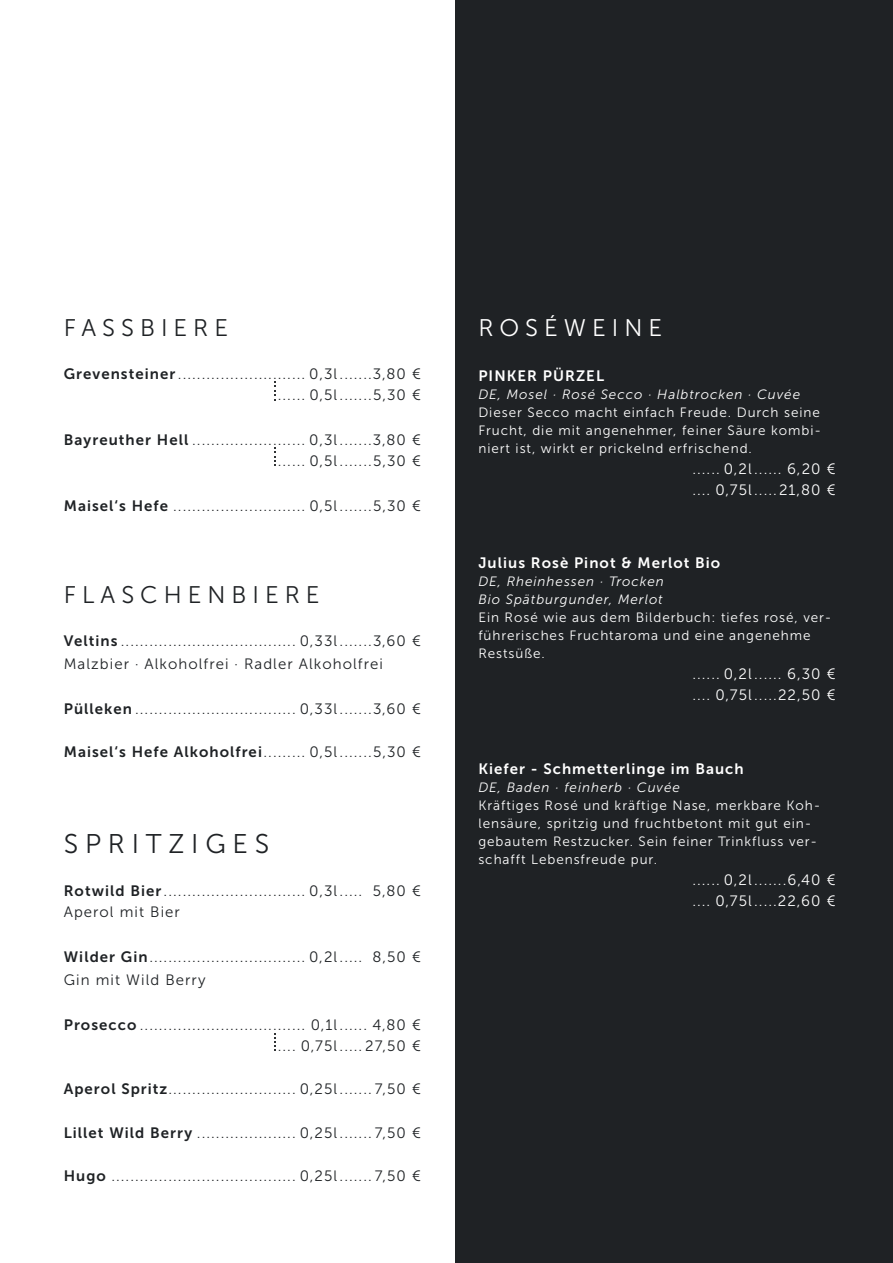
<style>
.page{position:relative;width:893px;height:1263px;background:#fff}
.page>*{position:absolute;margin:0;border:0;box-sizing:border-box;transform-origin:0 0}
.Fliess_Getränke{font:27px "Museo Sans 300";letter-spacing:.25em;color:#1f2225}
.Head{font:24px "Museo Sans 300";letter-spacing:.25em;color:#1f2225}
.Head-2{font:24px "Museo Sans 300";letter-spacing:.25em;color:#fff}
.Fliess_Getränke-2{font:15px "Museo Sans 300";letter-spacing:.07em;color:#1f2225}
.Fliess_Getränke-3{font:15px "Museo Sans 300";letter-spacing:.07em;color:#fff}
.Fliess{font:15px "Museo Sans 700";letter-spacing:.07em;color:#fff}
.Weinbeschreibung{font:13.5px/18px "Museo Sans 300";letter-spacing:.07em;color:#fff}
.Weinbeschreibung-2{font:italic 13.5px "Museo Sans 300";letter-spacing:.07em;color:#fff}
.s1{font-family:"Museo Sans 700"}
</style>
<div class="page">
<div style="left:455px;top:0;width:438px;height:1263px;background:#1f2225"></div>
<p class="Head" style="left:64px;top:314px;width:166px">FASSBIERE</p>
<p class="Fliess_Getränke-2" style="left:64px;top:366px;width:359px"><span class="s1">Grevensteiner</span>........................... 0,3l.......3,80 €</p>
<p class="Fliess_Getränke-2" style="left:278px;top:387px;width:145px">...... 0,5l.......5,30 €</p>
<p class="Fliess_Getränke-2" style="left:64px;top:432px;width:359px"><span class="s1">Bayreuther Hell</span> ........................ 0,3l.......3,80 €</p>
<p class="Fliess_Getränke-2" style="left:278px;top:453px;width:145px">...... 0,5l.......5,30 €</p>
<p class="Fliess_Getränke-2" style="left:64px;top:498px;width:359px"><span class="s1">Maisel‘s Hefe</span> ............................ 0,5l.......5,30 €</p>
<p class="Head" style="left:64px;top:582px;width:257px">FLASCHENBIERE</p>
<p class="Fliess_Getränke-2" style="left:64px;top:633px;width:359px"><span class="s1">Veltins</span> ..................................... 0,33l.......3,60 €</p>
<p class="Fliess_Getränke-2" style="left:64px;top:656px;width:321px">Malzbier · Alkoholfrei · Radler Alkoholfrei</p>
<p class="Fliess_Getränke-2" style="left:64px;top:701px;width:359px"><span class="s1">Pülleken</span> .................................. 0,33l.......3,60 €</p>
<p class="Fliess_Getränke-2" style="left:64px;top:744px;width:359px"><span class="s1">Maisel‘s Hefe Alkoholfrei</span>......... 0,5l.......5,30 €</p>
<p class="Fliess_Getränke" style="left:64px;top:829px;width:207px">SPRITZIGES</p>
<p class="Fliess_Getränke-2" style="left:64px;top:883px;width:359px"><span class="s1">Rotwild Bier</span>.............................. 0,3l..... 5,80 €</p>
<p class="Fliess_Getränke-2" style="left:64px;top:904px;width:118px">Aperol mit Bier</p>
<p class="Fliess_Getränke-2" style="left:64px;top:949px;width:359px"><span class="s1">Wilder Gin</span>................................. 0,2l..... 8,50 €</p>
<p class="Fliess_Getränke-2" style="left:64px;top:972px;width:143px">Gin mit Wild Berry</p>
<p class="Fliess_Getränke-2" style="left:64px;top:1017px;width:359px"><span class="s1">Prosecco</span> ................................... 0,1l...... 4,80 €</p>
<p class="Fliess_Getränke-2" style="left:278px;top:1038px;width:145px">.... 0,75l..... 27,50 €</p>
<p class="Fliess_Getränke-2" style="left:64px;top:1081px;width:359px"><span class="s1">Aperol Spritz</span>........................... 0,25l....... 7,50 €</p>
<p class="Fliess_Getränke-2" style="left:64px;top:1125px;width:359px"><span class="s1">Lillet Wild Berry</span> ..................... 0,25l....... 7,50 €</p>
<p class="Fliess_Getränke-2" style="left:64px;top:1168px;width:359px"><span class="s1">Hugo</span> ....................................... 0,25l....... 7,50 €</p>
<p class="Head-2" style="left:478px;top:314px;width:185px">ROSÉWEINE</p>
<p class="Fliess" style="left:478px;top:367px;width:127px">PINKER PÜRZEL</p>
<p class="Weinbeschreibung-2" style="left:478px;top:387px;width:323px">DE, Mosel · Rosé Secco · Halbtrocken · Cuvée</p>
<p class="Weinbeschreibung" style="left:478px;top:403px;width:344px;text-align:justify">Dieser Secco macht einfach Freude. Durch seine Frucht, die mit angenehmer, feiner Säure kombi&shy;niert ist, wirkt er prickelnd erfrischend.</p>
<p class="Fliess_Getränke-3" style="left:692px;top:460px;width:145px">...... 0,2l...... 6,20 €</p>
<p class="Fliess_Getränke-3" style="left:692px;top:481px;width:145px">.... 0,75l.....21,80 €</p>
<p class="Fliess" style="left:478px;top:555px;width:243px">Julius Rosè Pinot &amp; Merlot Bio</p>
<p class="Weinbeschreibung-2" style="left:478px;top:574px;width:187px">DE, Rheinhessen · Trocken</p>
<p class="Weinbeschreibung-2" style="left:478px;top:592px;width:186px">Bio Spätburgunder, Merlot</p>
<p class="Weinbeschreibung" style="left:478px;top:609px;width:354px">Ein Rosé wie aus dem Bilderbuch: tiefes rosé, ver&shy;führerisches Fruchtaroma und eine angenehme<br>Restsüße.</p>
<p class="Fliess_Getränke-3" style="left:692px;top:666px;width:145px">...... 0,2l...... 6,30 €</p>
<p class="Fliess_Getränke-3" style="left:692px;top:687px;width:145px">.... 0,75l.....22,50 €</p>
<p class="Fliess" style="left:478px;top:760px;width:267px">Kiefer - Schmetterlinge im Bauch</p>
<p class="Weinbeschreibung-2" style="left:478px;top:780px;width:203px">DE, Baden · feinherb · Cuvée</p>
<p class="Weinbeschreibung" style="left:478px;top:796px;width:344px">Kräftiges Rosé und kräftige Nase, merkbare Koh&shy;lensäure, spritzig und fruchtbetont mit gut ein&shy;gebautem Restzucker. Sein feiner Trinkfluss ver&shy;schafft Lebensfreude pur.</p>
<p class="Fliess_Getränke-3" style="left:692px;top:871px;width:145px">...... 0,2l.......6,40 €</p>
<p class="Fliess_Getränke-3" style="left:692px;top:892px;width:145px">.... 0,75l.....22,60 €</p>
</div>
